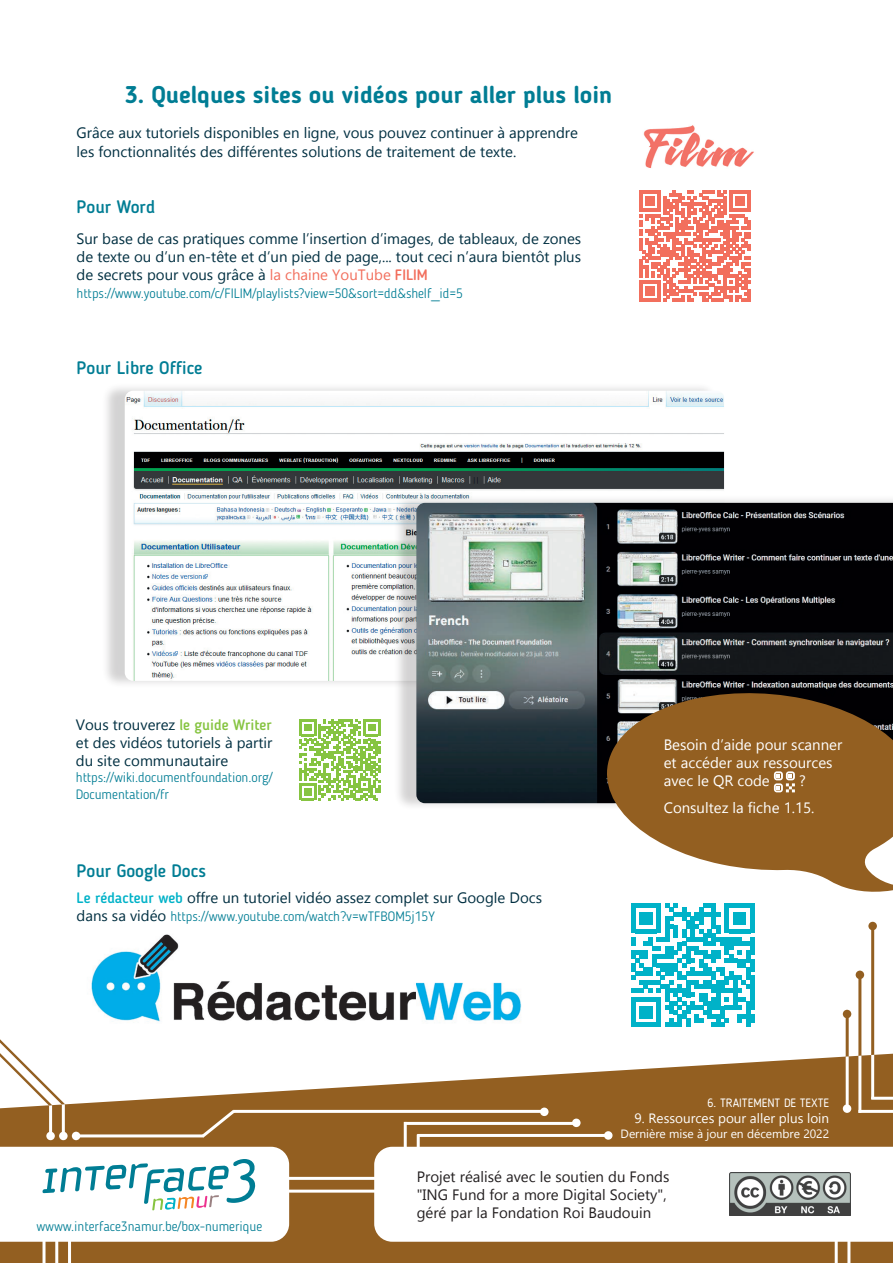
<style>
.page{position:relative;width:893px;height:1263px;background:#fff}
.page>*{position:absolute;margin:0;border:0;box-sizing:border-box;transform-origin:0 0}
.Titres{font:700 24px "Blogger Sans";color:#007d94}
.Paragraphe{font:500 18px "Blogger Sans";color:#007d94}
.Paragraphe-2{font:15px/18px "Gadugi";color:#002f41;text-align:justify}
.t1{font:15px/18px "Gadugi";color:#231f20}
.Paragraphe-3{font:15px/18px "Gadugi";color:#fff}
.Paragraphe-4{font:300 13.5px/16.2px "Blogger Sans";color:#007d94}
.t2{font:13.5px "Gadugi";color:#fff}
.t3{font:12px "Gadugi";color:#fff}
.t4{font:12px "Blogger Sans";color:#fff}
.s1{color:#f26f5d}
.s2{font-family:"Blogger Sans";font-weight:500;color:#f26f5d}
.s3{font-family:"Blogger Sans";font-weight:500;color:#86c441}
.s4{font-family:"Blogger Sans";font-weight:500;color:#00b2c8}
.s5{font-family:"Gadugi";font-weight:400;font-size:15px;color:#002f41}
</style>
<div class="page">
<img style="left:639px;top:125px;width:115px;height:86px">
<svg style="left:639px;top:191px;width:111px;height:111px"></svg>
<div style="left:102px;top:382px;width:615px;height:307px;background:#231f20;opacity:.2"></div>
<img style="left:125px;top:391px;width:599px;height:290px">
<div style="left:393px;top:495px;width:500px;height:317px;background:#231f20;opacity:.2"></div>
<img style="left:416px;top:503px;width:477px;height:300px">
<svg style="left:299px;top:719px;width:81px;height:81px"></svg>
<img style="left:91px;top:934px;width:431px;height:88px">
<svg style="left:631px;top:903px;width:123px;height:124px"></svg>
<svg style="left:590px;top:682px;width:303px;height:210px;fill:#935f21"></svg>
<svg style="left:774px;top:771px;width:21px;height:21px"></svg>
<svg style="left:0;top:1050px;width:893px;height:213px;fill:#935f21"></svg>
<svg style="left:374px;top:1147px;width:519px;height:95px"></svg>
<hr style="left:287px;top:1177px;width:96px;height:3px;background:#fff">
<hr style="left:287px;top:1189px;width:96px;height:3px;background:#fff">
<hr style="left:417px;top:1134px;width:3px;height:26px;background:#fff">
<hr style="left:417px;top:1134px;width:191px;height:3px;background:#fff">
<hr style="left:393px;top:1202px;width:33px;height:3px;background:#fff">
<hr style="left:393px;top:1215px;width:33px;height:3px;background:#fff">
<hr style="left:393px;top:1228px;width:33px;height:3px;background:#fff">
<hr style="left:835px;top:1239px;width:3px;height:24px;background:#fff">
<hr style="left:847px;top:1239px;width:3px;height:24px;background:#fff">
<div style="left:46px;top:1132px;width:9px;height:8px;background:#fff;border-radius:50%"></div>
<div style="left:59px;top:1132px;width:9px;height:8px;background:#fff;border-radius:50%"></div>
<hr style="left:49px;top:1104px;width:3px;height:31px;background:#fff">
<hr style="left:62px;top:1103px;width:3px;height:31px;background:#fff">
<hr style="left:55px;top:1232px;width:3px;height:31px;background:#fff">
<hr style="left:68px;top:1231px;width:3px;height:32px;background:#fff">
<hr style="left:43px;top:1231px;width:3px;height:32px;background:#fff">
<svg style="left:198px;top:1107px;width:40px;height:33px"></svg>
<hr style="left:76px;top:1134px;width:128px;height:3px;background:#fff">
<div style="left:72px;top:1132px;width:8px;height:8px;background:#fff;border-radius:50%"></div>
<svg style="left:0;top:1039px;width:65px;height:66px"></svg>
<hr style="left:233px;top:1110px;width:312px;height:3px;background:#fff">
<div style="left:540px;top:1107px;width:9px;height:9px;background:#fff;border-radius:50%"></div>
<hr style="left:871px;top:928px;width:3px;height:128px;background:#935f21">
<hr style="left:858px;top:973px;width:3px;height:84px;background:#935f21">
<hr style="left:846px;top:1015px;width:3px;height:42px;background:#935f21">
<hr style="left:846px;top:1056px;width:3px;height:55px;background:#fff">
<hr style="left:858px;top:1055px;width:3px;height:58px;background:#fff">
<hr style="left:871px;top:1055px;width:3px;height:44px;background:#fff">
<div style="left:843px;top:1104px;width:8px;height:9px;background:#fff;border-radius:50%"></div>
<hr style="left:858px;top:1110px;width:35px;height:3px;background:#fff">
<hr style="left:871px;top:1097px;width:22px;height:3px;background:#fff">
<div style="left:843px;top:1010px;width:8px;height:8px;background:#935f21;border-radius:50%"></div>
<div style="left:856px;top:970px;width:8px;height:9px;background:#935f21;border-radius:50%"></div>
<div style="left:868px;top:922px;width:9px;height:8px;background:#935f21;border-radius:50%"></div>
<img style="left:729px;top:1173px;width:121px;height:42px">
<hr style="left:404px;top:1122px;width:3px;height:27px;background:#fff">
<hr style="left:404px;top:1122px;width:172px;height:3px;background:#fff">
<div style="left:572px;top:1118px;width:9px;height:9px;background:#fff;border-radius:50%"></div>
<div style="left:604px;top:1131px;width:8px;height:9px;background:#fff;border-radius:50%"></div>
<svg style="left:0;top:1147px;width:289px;height:95px"></svg>
<p class="Titres" style="left:125px;top:80px;width:489px">3. Quelques sites ou vidéos pour aller plus loin</p>
<p class="Paragraphe-2" style="left:77px;top:124px;width:503px">Grâce aux tutoriels disponibles en ligne, vous pouvez continuer à apprendre les fonctionnalités des différentes solutions de traitement de texte.</p>
<p class="Paragraphe" style="left:77px;top:196px;width:80px">Pour Word</p>
<p class="Paragraphe-2" style="left:77px;top:229px;width:506px">Sur base de cas pratiques comme l’insertion d’images, de tableaux, de zones de texte ou d’un en-tête et d’un pied de page,... tout ceci n’aura bientôt plus de secrets pour vous grâce à <span class="s1">la chaine YouTube</span> <span class="s2">FILIM</span></p>
<p class="Paragraphe-4" style="left:77px;top:285px;width:388px">https://www.youtube.com/c/FILIM/playlists?view=50&amp;sort=dd&amp;shelf_id=5</p>
<p class="Paragraphe" style="left:77px;top:356px;width:128px">Pour Libre Office</p>
<p class="Paragraphe-2" style="left:76px;top:716px;width:198px">Vous trouverez <span class="s3">le guide Writer </span>et des vidéos tutoriels à partir du site communautaire</p>
<p class="Paragraphe-4" style="left:76px;top:769px;width:198px">https://wiki.documentfoundation.org/<br>Documentation/fr</p>
<p class="Paragraphe" style="left:77px;top:860px;width:131px">Pour Google Docs</p>
<p class="Paragraphe-2" style="left:77px;top:889px;width:467px"><span class="s4">Le rédacteur web</span> offre un tutoriel vidéo assez complet sur Google Docs</p>
<p class="Paragraphe-4" style="left:77px;top:909px;width:360px"><span class="s5">dans sa vidéo</span> https://www.youtube.com/watch?v=wTFBOM5j15Y</p>
<p class="Paragraphe-3" style="left:664px;top:736px;width:180px">Besoin d’aide pour scanner et accéder aux ressources avec le QR code</p>
<p class="Paragraphe-3" style="left:799px;top:772px;width:8px">?</p>
<p class="Paragraphe-3" style="left:664px;top:798px;width:152px">Consultez la fiche 1.15.</p>
<p class="t4" style="left:708px;top:1095px;width:123px">6. TRAITEMENT DE TEXTE</p>
<p class="t2" style="left:635px;top:1110px;width:196px">9. Ressources pour aller plus loin</p>
<p class="t3" style="left:621px;top:1126px;width:210px">Dernière mise à jour en décembre 2022</p>
<p class="Paragraphe-4" style="left:36px;top:1218px;width:227px">wwww.interface3namur.be/box-numerique</p>
<p class="t1" style="left:417px;top:1167px;width:254px">Projet réalisé avec le soutien du Fonds "ING Fund for a more Digital Society", géré par la Fondation Roi Baudouin</p>
</div>
